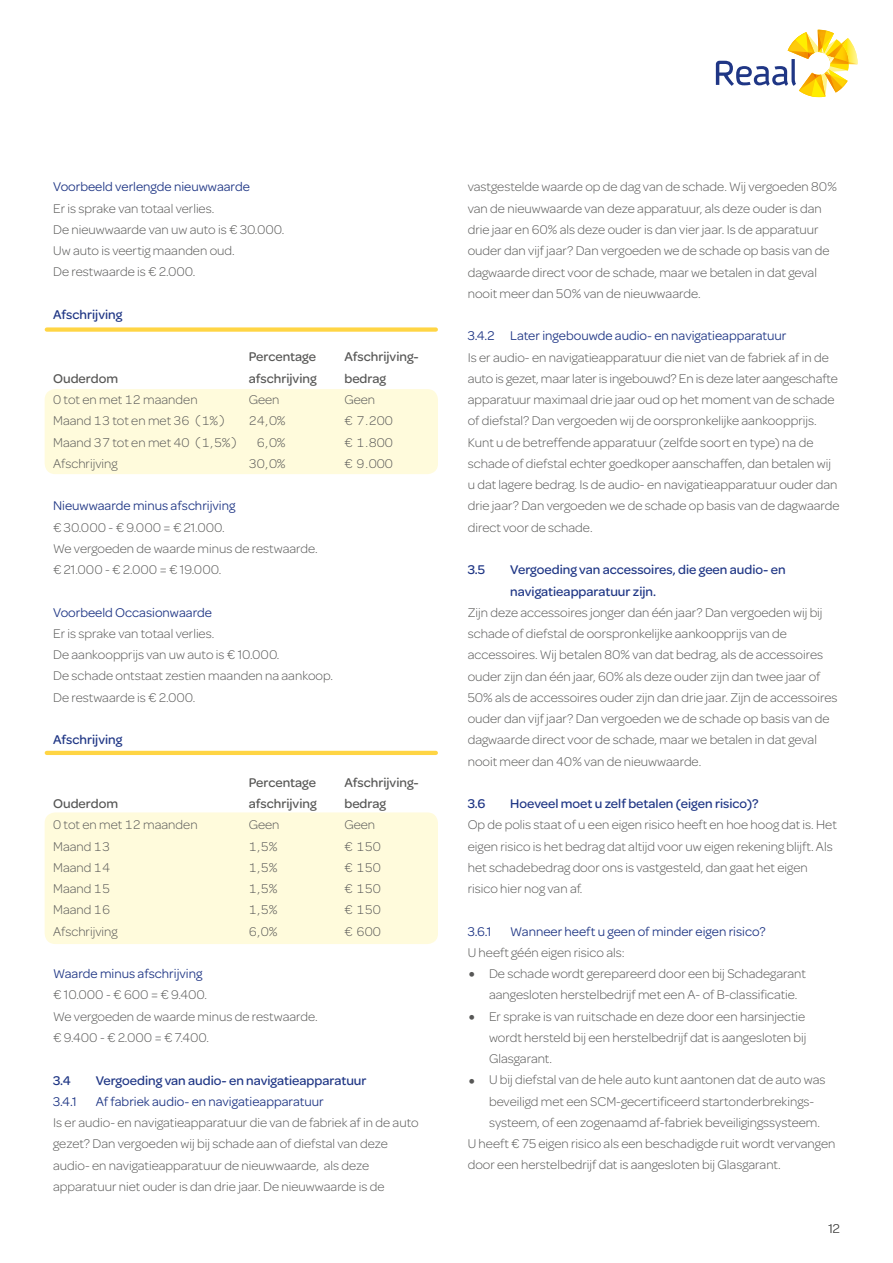
<style>
.page{position:relative;width:893px;height:1263px;background:#fff}
.page>*{position:absolute;margin:0;border:0;box-sizing:border-box;transform-origin:0 0}
.t1{font:300 13.5px/21.3px "Omnes";color:#575756}
.t2{font:13.5px "Omnes";color:#1f3685}
.t3{font:500 13.5px/21.3px "Omnes";color:#1f3685}
.t4{font:500 13.5px "Omnes";color:#575756}
.s1{font-size:27px}
</style>
<div class="page">
<svg style="left:716px;top:30px;width:141px;height:67px"></svg>
<div style="left:45px;top:389px;width:393px;height:85px;background:#fffbdc;border-radius:11px"></div>
<div style="left:47px;top:327px;width:389px;height:5px;background:#ffd544"></div>
<div style="left:45px;top:812px;width:393px;height:132px;background:#fffbdc;border-radius:11px"></div>
<hr style="left:47px;top:751px;width:389px;height:4px;background:#ffd544">
<p class="t2" style="left:53px;top:178px;width:198px">Voorbeeld verlengde nieuwwaarde</p>
<p class="t1" style="left:53px;top:197px;width:233px">Er is sprake van totaal verlies.<br>De nieuwwaarde van uw auto is € 30.000.<br>Uw auto is veertig maanden oud.<br>De restwaarde is € 2.000.</p>
<p class="t3" style="left:53px;top:303px;width:71px">Afschrijving</p>
<p class="t4" style="left:249px;top:348px;width:69px">Percentage</p>
<p class="t4" style="left:344px;top:348px;width:76px">Afschrijving-</p>
<p class="t4" style="left:53px;top:369px;width:66px">Ouderdom</p>
<p class="t4" style="left:249px;top:369px;width:69px">afschrijving</p>
<p class="t4" style="left:344px;top:369px;width:43px">bedrag</p>
<p class="t1" style="left:53px;top:388px;width:146px">0 tot en met 12 maanden</p>
<p class="t1" style="left:249px;top:388px;width:32px">Geen</p>
<p class="t1" style="left:344px;top:388px;width:32px">Geen</p>
<p class="t1" style="left:53px;top:410px;width:175px">Maand 13 tot en met 36 (1%)</p>
<p class="t1" style="left:249px;top:410px;width:38px">24,0%</p>
<p class="t1" style="left:344px;top:410px;width:50px">€ 7.200</p>
<p class="t1" style="left:53px;top:431px;width:187px">Maand 37 tot en met 40 (1,5%)</p>
<p class="t1" style="left:257px;top:431px;width:30px">6,0%</p>
<p class="t1" style="left:344px;top:431px;width:50px">€ 1.800</p>
<p class="t1" style="left:53px;top:452px;width:66px">Afschrijving</p>
<p class="t1" style="left:249px;top:452px;width:38px">30,0%</p>
<p class="t1" style="left:344px;top:452px;width:50px">€ 9.000</p>
<p class="t2" style="left:53px;top:497px;width:184px">Nieuwwaarde minus afschrijving</p>
<p class="t1" style="left:53px;top:516px;width:266px">€ 30.000 - € 9.000 = € 21.000.<br>We vergoeden de waarde minus de restwaarde. € 21.000 - € 2.000 = € 19.000.</p>
<p class="t2" style="left:53px;top:603px;width:160px">Voorbeeld Occasionwaarde</p>
<p class="t1" style="left:53px;top:622px;width:281px">Er is sprake van totaal verlies.<br>De aankoopprijs van uw auto is € 10.000.<br>De schade ontstaat zestien maanden na aankoop.<br>De restwaarde is € 2.000.</p>
<p class="t3" style="left:53px;top:728px;width:71px">Afschrijving</p>
<p class="t4" style="left:249px;top:773px;width:69px">Percentage</p>
<p class="t4" style="left:344px;top:773px;width:76px">Afschrijving-</p>
<p class="t4" style="left:53px;top:794px;width:66px">Ouderdom</p>
<p class="t4" style="left:249px;top:794px;width:69px">afschrijving</p>
<p class="t4" style="left:344px;top:794px;width:43px">bedrag</p>
<p class="t1" style="left:53px;top:814px;width:146px">0 tot en met 12 maanden</p>
<p class="t1" style="left:249px;top:814px;width:32px">Geen</p>
<p class="t1" style="left:344px;top:814px;width:32px">Geen</p>
<p class="t1" style="left:53px;top:835px;width:58px">Maand 13</p>
<p class="t1" style="left:249px;top:835px;width:30px">1,5%</p>
<p class="t1" style="left:344px;top:835px;width:38px">€ 150</p>
<p class="t1" style="left:53px;top:856px;width:58px">Maand 14</p>
<p class="t1" style="left:249px;top:856px;width:30px">1,5%</p>
<p class="t1" style="left:344px;top:856px;width:38px">€ 150</p>
<p class="t1" style="left:53px;top:878px;width:58px">Maand 15</p>
<p class="t1" style="left:249px;top:878px;width:30px">1,5%</p>
<p class="t1" style="left:344px;top:878px;width:38px">€ 150</p>
<p class="t1" style="left:53px;top:899px;width:58px">Maand 16</p>
<p class="t1" style="left:249px;top:899px;width:30px">1,5%</p>
<p class="t1" style="left:344px;top:899px;width:38px">€ 150</p>
<p class="t1" style="left:53px;top:920px;width:66px">Afschrijving</p>
<p class="t1" style="left:249px;top:920px;width:30px">6,0%</p>
<p class="t1" style="left:344px;top:920px;width:38px">€ 600</p>
<p class="t2" style="left:53px;top:964px;width:151px">Waarde minus afschrijving</p>
<p class="t1" style="left:53px;top:984px;width:266px">€ 10.000 - € 600 = € 9.400.<br>We vergoeden de waarde minus de restwaarde. € 9.400 - € 2.000 = € 7.400.</p>
<p class="t3" style="left:53px;top:1068px;width:19px">3.4</p>
<p class="t3" style="left:96px;top:1068px;width:272px">Vergoeding van audio- en navigatieapparatuur</p>
<p class="t2" style="left:53px;top:1092px;width:25px">3.4.1</p>
<p class="t2" style="left:96px;top:1092px;width:229px">Af fabriek audio- en navigatieapparatuur</p>
<p class="t1" style="left:53px;top:1111px;width:367px">Is er audio- en navigatieapparatuur die van de fabriek af in de auto gezet? Dan vergoeden wij bij schade aan of diefstal van deze audio- en navigatieapparatuur de nieuwwaarde, als deze apparatuur niet ouder is dan drie jaar. De nieuwwaarde is de</p>
<p class="t1" style="left:468px;top:176px;width:371px">vastgestelde waarde op de dag van de schade. Wij vergoeden 80% van de nieuwwaarde van deze apparatuur, als deze ouder is dan drie jaar en 60% als deze ouder is dan vier jaar. Is de apparatuur ouder dan vijf jaar? Dan vergoeden we de schade op basis van de dagwaarde direct voor de schade, maar we betalen in dat geval nooit meer dan 50% van de nieuwwaarde.</p>
<p class="t2" style="left:468px;top:327px;width:320px">3.4.2 Later ingebouwde audio- en navigatieapparatuur</p>
<p class="t1" style="left:468px;top:346px;width:373px">Is er audio- en navigatieapparatuur die niet van de fabriek af in de auto is gezet, maar later is ingebouwd? En is deze later aangeschafte apparatuur maximaal drie jaar oud op het moment van de schade of diefstal? Dan vergoeden wij de oorspronkelijke aankoopprijs.<br>Kunt u de betreffende apparatuur (zelfde soort en type) na de schade of diefstal echter goedkoper aanschaffen, dan betalen wij u dat lagere bedrag. Is de audio- en navigatieapparatuur ouder dan drie jaar? Dan vergoeden we de schade op basis van de dagwaarde direct voor de schade.</p>
<p class="t3" style="left:468px;top:558px;width:19px">3.5</p>
<p class="t3" style="left:510px;top:558px;width:277px">Vergoeding van accessoires, die geen audio- en navigatieapparatuur zijn.</p>
<p class="t1" style="left:468px;top:601px;width:371px">Zijn deze accessoires jonger dan één jaar? Dan vergoeden wij bij schade of diefstal de oorspronkelijke aankoopprijs van de accessoires. Wij betalen 80% van dat bedrag, als de accessoires ouder zijn dan één jaar, 60% als deze ouder zijn dan twee jaar of 50% als de accessoires ouder zijn dan drie jaar. Zijn de accessoires ouder dan vijf jaar? Dan vergoeden we de schade op basis van de dagwaarde direct voor de schade, maar we betalen in dat geval nooit meer dan 40% van de nieuwwaarde.</p>
<p class="t3" style="left:468px;top:792px;width:19px">3.6</p>
<p class="t3" style="left:510px;top:792px;width:250px">Hoeveel moet u zelf betalen (eigen risico)?</p>
<p class="t1" style="left:468px;top:814px;width:371px">Op de polis staat of u een eigen risico heeft en hoe hoog dat is. Het eigen risico is het bedrag dat altijd voor uw eigen rekening blijft. Als het schadebedrag door ons is vastgesteld, dan gaat het eigen risico hier nog van af.</p>
<p class="t2" style="left:468px;top:922px;width:25px">3.6.1</p>
<p class="t2" style="left:510px;top:922px;width:257px">Wanneer heeft u geen of minder eigen risico?</p>
<p class="t1" style="left:468px;top:941px;width:158px">U heeft géén eigen risico als:</p>
<p class="t1" style="left:489px;top:962px;width:318px;text-indent:-21px"><span class="s1">•</span> De schade wordt gerepareerd door een bij Schadegarant aangesloten herstelbedrijf met een A- of B-classificatie.</p>
<p class="t1" style="left:489px;top:1005px;width:319px;text-align:justify;text-indent:-21px"><span class="s1">•</span> Er sprake is van ruitschade en deze door een harsinjectie wordt hersteld bij een herstelbedrijf dat is aangesloten bij Glasgarant.</p>
<p class="t1" style="left:468px;top:1069px;width:359px"><span class="s1">•</span> U bij diefstal van de hele auto kunt aantonen dat de auto was</p>
<p class="t1" style="left:489px;top:1090px;width:326px">beveiligd met een SCM-gecertificeerd startonderbrekings-</p>
<p class="t1" style="left:489px;top:1111px;width:332px">systeem, of een zogenaamd af-fabriek beveiligingssysteem.</p>
<p class="t1" style="left:468px;top:1133px;width:369px">U heeft € 75 eigen risico als een beschadigde ruit wordt vervangen</p>
<p class="t1" style="left:468px;top:1154px;width:314px">door een herstelbedrijf dat is aangesloten bij Glasgarant.</p>
<p class="t1" style="left:828px;top:1218px;width:13px">12</p>
</div>
